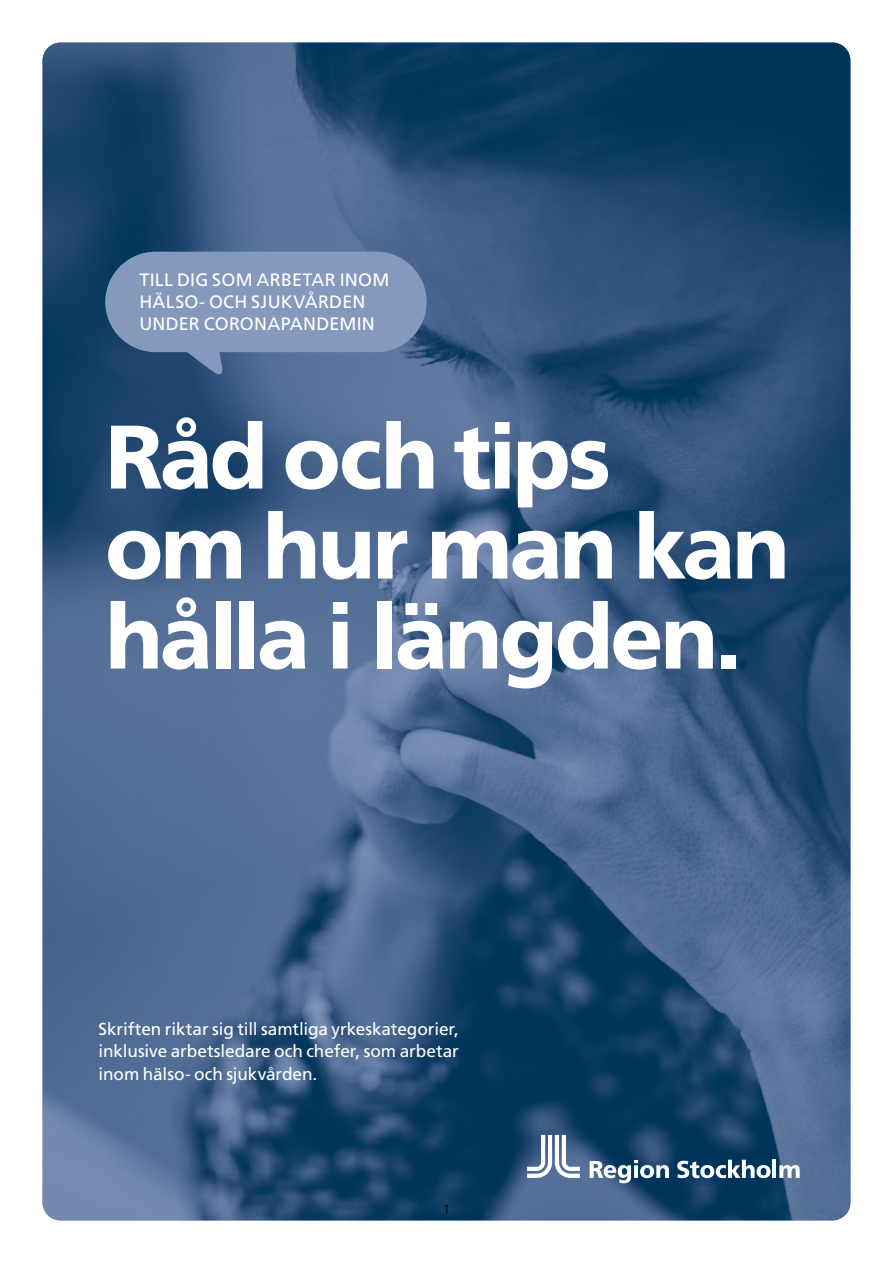
<style>
.page{position:relative;width:893px;height:1263px;background:#fff}
.page>*{position:absolute;margin:0;border:0;box-sizing:border-box;transform-origin:0 0}
.t1{font:800 90px/90px "Frutiger SLLOTF";letter-spacing:-.035em;color:#fff}
.t2{font:18px/22px "Frutiger SLLOTF";letter-spacing:.015em;color:#fff}
.t3{font:17.25px/22.5px "Frutiger SLLOTF";letter-spacing:-.005em;color:#fff;text-align:justify}
.t4{font:300 13.5px "Frutiger SLLOTF";color:#000001}
</style>
<div class="page">
<img style="left:43px;top:43px;width:807px;height:1177px">
<svg style="left:168px;top:352px;width:55px;height:24px"></svg>
<div style="left:105px;top:252px;width:322px;height:100px;background:#8599bd;border-radius:50px"></div>
<svg style="left:527px;top:1135px;width:53px;height:43px"></svg>
<svg style="left:590px;top:1160px;width:79px;height:23px"></svg>
<svg style="left:677px;top:1160px;width:94px;height:18px"></svg>
<hr style="left:772px;top:1160px;width:4px;height:18px;background:#fff">
<svg style="left:779px;top:1165px;width:21px;height:13px"></svg>
<h1 class="t2" style="left:139px;top:268px;width:251px">TILL DIG SOM ARBETAR INOM<br>HÄLSO- OCH SJUKVÅRDEN<br>UNDER CORONAPANDEMIN</h1>
<p class="t1" style="left:105px;top:411px;width:686px">Råd och tips<br>om hur man kan hålla i längden.</p>
<p class="t3" style="left:99px;top:1017px;width:362px">Skriften riktar sig till samtliga yrkeskategorier, inklusive arbetsledare och chefer, som arbetar inom hälso- och sjukvården.</p>
<p class="t4" style="left:443px;top:1201px;width:9px">1</p>
</div>
